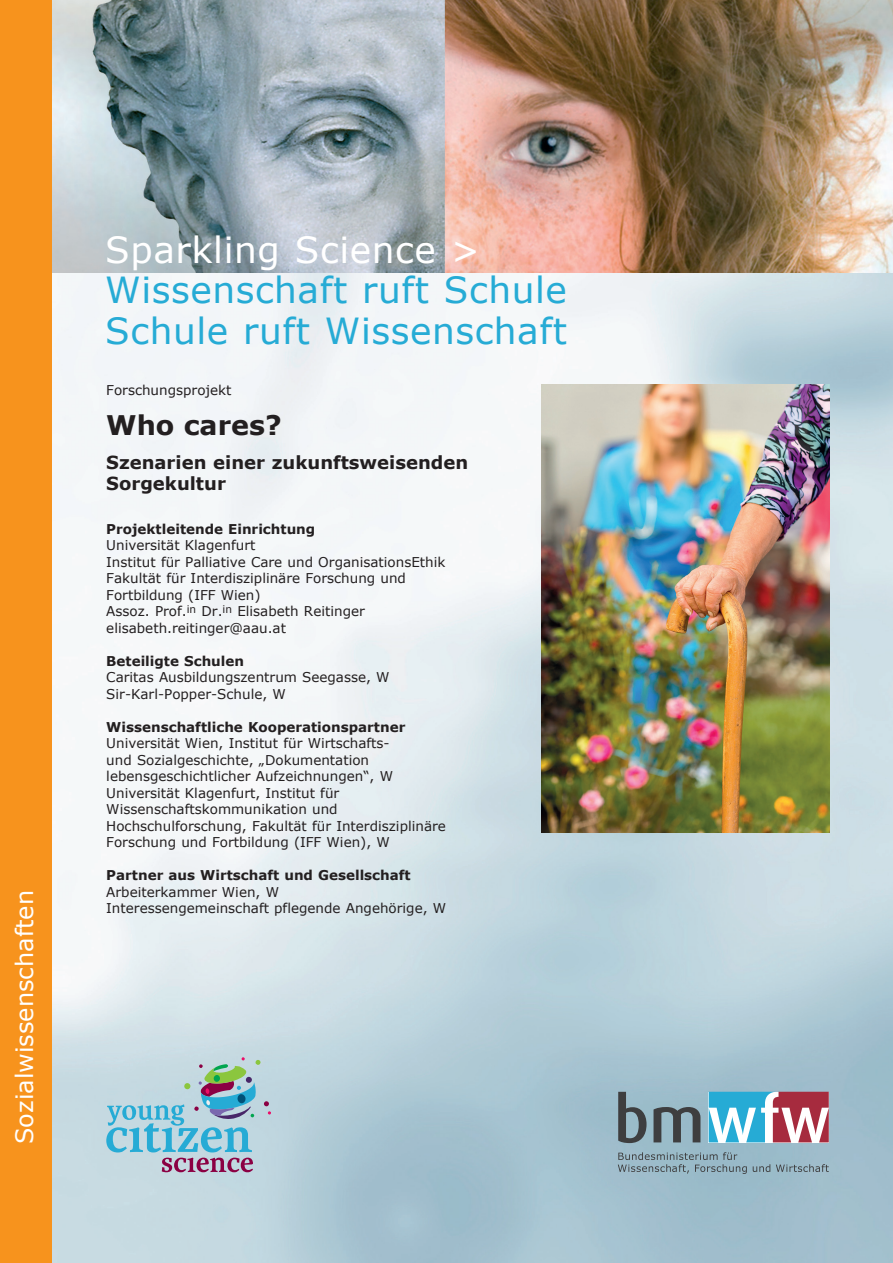
<style>
.page{position:relative;width:893px;height:1263px;background:#fff}
.page>*{position:absolute;margin:0;border:0;box-sizing:border-box;transform-origin:0 0}
.t1{font:36px/40.5px "Verdana";letter-spacing:.015em;color:#26abd5}
.t2{font:36px "Verdana";letter-spacing:.015em;color:#fff}
.t3{font:700 27px "Verdana";color:#231f20}
.t4{font:24px "Verdana";color:#fff}
.t5{font:700 18px/21px "Verdana";color:#231f20}
.t6{font:13.5px/16.5px "Verdana";color:#231f20}
.t7{font:700 13.5px "Verdana";color:#231f20}
</style>
<div class="page">
<img style="left:51px;top:273px;width:842px;height:990px">
<svg style="left:618px;top:1092px;width:28px;height:51px"></svg>
<svg style="left:653px;top:1107px;width:47px;height:35px;background:#67777e"></svg>
<svg style="left:709px;top:1092px;width:120px;height:50px"></svg>
<svg style="left:618px;top:1152px;width:129px;height:22px;background:#8aa4b0"></svg>
<svg style="left:753px;top:1164px;width:17px;height:8px"></svg>
<svg style="left:776px;top:1164px;width:53px;height:8px"></svg>
<img style="left:51px;top:0;width:842px;height:273px">
<div style="left:0;top:0;width:51px;height:1263px;background:#f7931d"></div>
<img style="left:541px;top:385px;width:288px;height:448px">
<svg style="left:106px;top:1057px;width:165px;height:115px;background:#a4c3d0"></svg>
<h3 class="t4" style="left:8px;top:1144px;width:255px;rotate:-90deg">Sozialwissenschaften</h3>
<h1 class="t2" style="left:105px;top:225px;width:377px">Sparkling Science &gt;</h1>
<h1 class="t1" style="left:105px;top:269px;width:463px">Wissenschaft ruft Schule<br>Schule ruft Wissenschaft</h1>
<p class="t6" style="left:106px;top:382px;width:127px">Forschungsprojekt</p>
<h2 class="t3" style="left:106px;top:406px;width:177px">Who cares?</h2>
<h3 class="t5" style="left:106px;top:451px;width:363px">Szenarien einer zukunftsweisenden<br>Sorgekultur</h3>
<p class="t7" style="left:106px;top:519px;width:211px">Projektleitende Einrichtung</p>
<p class="t6" style="left:106px;top:537px;width:341px">Universität Klagenfurt<br>Institut für Palliative Care und OrganisationsEthik Fakultät für Interdisziplinäre Forschung und Fortbildung (IFF Wien)<br>Assoz. Prof.<sup>in</sup> Dr.<sup>in</sup> Elisabeth Reitinger elisabeth.reitinger@aau.at</p>
<p class="t7" style="left:106px;top:651px;width:139px">Beteiligte Schulen</p>
<p class="t6" style="left:106px;top:669px;width:285px">Caritas Ausbildungszentrum Seegasse, W<br>Sir-Karl-Popper-Schule, W</p>
<p class="t7" style="left:106px;top:717px;width:301px">Wissenschaftliche Kooperationspartner</p>
<p class="t6" style="left:106px;top:735px;width:341px">Universität Wien, Institut für Wirtschafts-<br>und Sozialgeschichte, „Dokumentation lebensgeschichtlicher Aufzeichnungen“, W Universität Klagenfurt, Institut für Wissenschaftskommunikation und Hochschulforschung, Fakultät für Interdisziplinäre Forschung und Fortbildung (IFF Wien), W</p>
<p class="t7" style="left:106px;top:866px;width:306px">Partner aus Wirtschaft und Gesellschaft</p>
<p class="t6" style="left:106px;top:883px;width:341px">Arbeiterkammer Wien, W<br>Interessengemeinschaft pflegende Angehörige, W</p>
</div>
